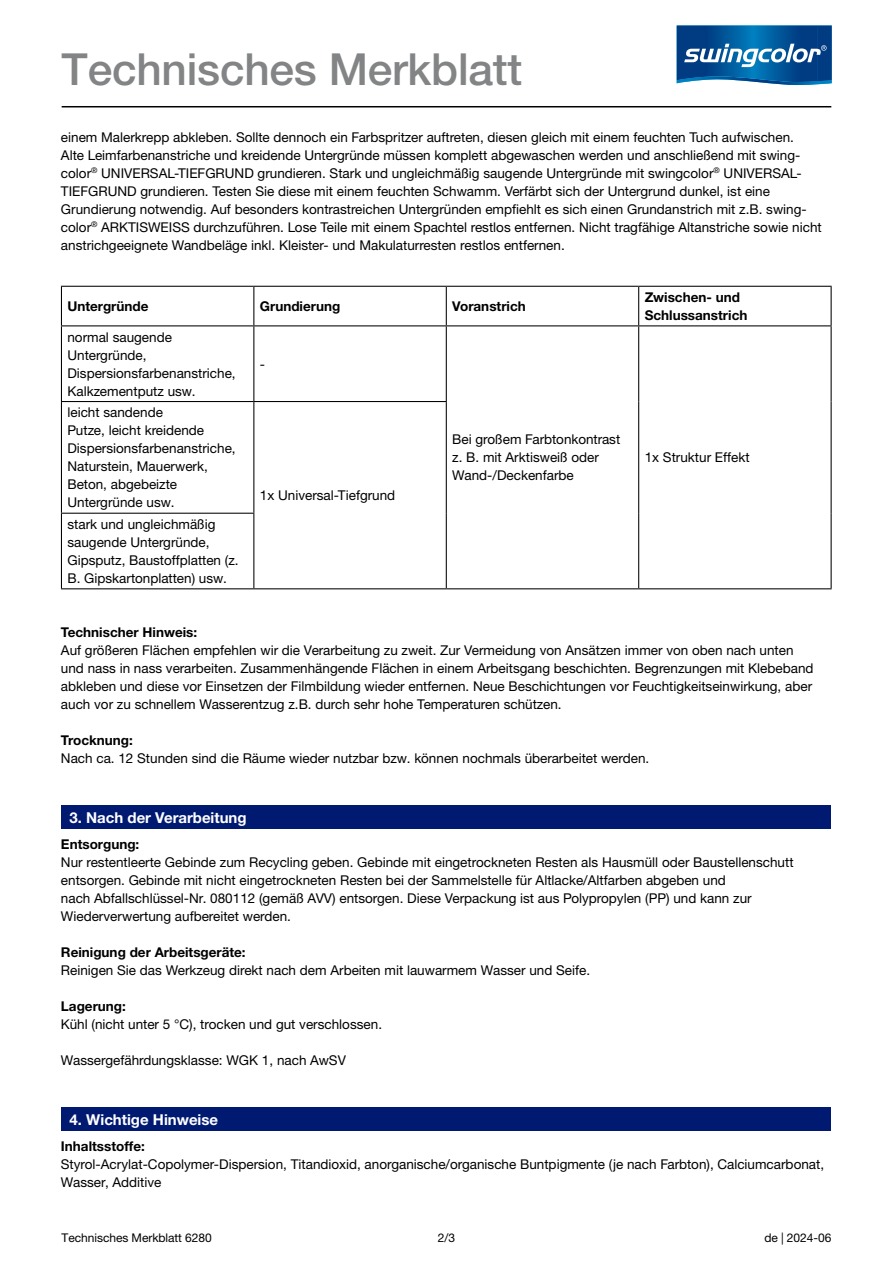
<style>
.page{position:relative;width:893px;height:1263px;background:#fff}
.page>*{position:absolute;margin:0;border:0;box-sizing:border-box;transform-origin:0 0}
.t1{font:500 44.25px "Helvetica Neue LTW1 G";letter-spacing:-.005em;color:#828485}
.rubric_headline{font:700 15px "Helvetica Neue LTW1 G";color:#fff}
.copy_text{font:13.5px/18px "Helvetica Neue LTW1 G";color:#000}
.TB{font:13.5px/18px "Helvetica Neue LTW1 G";color:#000}
.copy_text_prefix{font:700 13.5px "Helvetica Neue LTW1 G";color:#000}
.TH{font:700 13.5px/18px "Helvetica Neue LTW1 G";color:#000}
.footer_text{font:12px "Helvetica Neue LTW1 G";letter-spacing:-.005em;color:#000}
.footer_edition{font:12px "Helvetica Neue LTW1 G";letter-spacing:-.005em;color:#000}
.footer_page{font:12px "Helvetica Neue LTW1 G";color:#000}
</style>
<div class="page">
<hr style="left:62px;top:106px;width:769px;height:1px;background:#000">
<svg style="left:677px;top:26px;width:155px;height:59px;background:#2a6da6"></svg>
<hr style="left:61px;top:326px;width:1px;height:75px;background:#000">
<hr style="left:253px;top:326px;width:1px;height:75px;background:#000">
<hr style="left:446px;top:326px;width:1px;height:75px;background:#000">
<hr style="left:638px;top:326px;width:1px;height:75px;background:#000">
<hr style="left:831px;top:326px;width:1px;height:75px;background:#000">
<hr style="left:61px;top:401px;width:193px;height:1px;background:#000">
<hr style="left:61px;top:402px;width:1px;height:111px;background:#000">
<hr style="left:254px;top:401px;width:193px;height:1px;background:#000">
<hr style="left:253px;top:402px;width:1px;height:111px;background:#000">
<hr style="left:446px;top:402px;width:1px;height:111px;background:#000">
<hr style="left:638px;top:401px;width:1px;height:112px;background:#000">
<hr style="left:831px;top:401px;width:1px;height:112px;background:#000">
<hr style="left:61px;top:513px;width:193px;height:1px;background:#000">
<hr style="left:61px;top:514px;width:1px;height:74px;background:#000">
<hr style="left:253px;top:514px;width:1px;height:74px;background:#000">
<hr style="left:446px;top:513px;width:1px;height:75px;background:#000">
<hr style="left:638px;top:513px;width:1px;height:75px;background:#000">
<hr style="left:831px;top:513px;width:1px;height:75px;background:#000">
<hr style="left:61px;top:588px;width:193px;height:1px;background:#000">
<hr style="left:254px;top:588px;width:192px;height:1px;background:#000">
<hr style="left:446px;top:588px;width:193px;height:1px;background:#000">
<hr style="left:639px;top:588px;width:193px;height:1px;background:#000">
<hr style="left:61px;top:286px;width:193px;height:1px;background:#000">
<hr style="left:61px;top:287px;width:1px;height:38px;background:#000">
<hr style="left:61px;top:325px;width:193px;height:1px;background:#000">
<hr style="left:254px;top:286px;width:192px;height:1px;background:#000">
<hr style="left:253px;top:287px;width:1px;height:38px;background:#000">
<hr style="left:254px;top:325px;width:192px;height:1px;background:#000">
<hr style="left:446px;top:286px;width:193px;height:1px;background:#000">
<hr style="left:446px;top:287px;width:1px;height:38px;background:#000">
<hr style="left:446px;top:325px;width:193px;height:1px;background:#000">
<hr style="left:639px;top:286px;width:193px;height:1px;background:#000">
<hr style="left:638px;top:287px;width:1px;height:38px;background:#000">
<hr style="left:831px;top:287px;width:1px;height:38px;background:#000">
<hr style="left:639px;top:325px;width:193px;height:1px;background:#000">
<div style="left:61px;top:805px;width:770px;height:24px;background:#001a71"></div>
<div style="left:61px;top:1107px;width:770px;height:24px;background:#001a71"></div>
<p class="t1" style="left:62px;top:43px;width:462px">Technisches Merkblatt</p>
<p class="copy_text" style="left:61px;top:128px;width:762px">einem Malerkrepp abkleben. Sollte dennoch ein Farbspritzer auftreten, diesen gleich mit einem feuchten Tuch aufwischen.<br>Alte Leimfarbenanstriche und kreidende Untergründe müssen komplett abgewaschen werden und anschließend mit swing&shy;color<sup>®</sup> UNIVERSAL-TIEFGRUND grundieren. Stark und ungleichmäßig saugende Untergründe mit swingcolor<sup>®</sup> UNIVERSAL-TIEFGRUND grundieren. Testen Sie diese mit einem feuchten Schwamm. Verfärbt sich der Untergrund dunkel, ist eine Grundierung notwendig. Auf besonders kontrastreichen Untergründen empfiehlt es sich einen Grundanstrich mit z.B. swing&shy;color<sup>®</sup> ARKTISWEISS durchzuführen. Lose Teile mit einem Spachtel restlos entfernen. Nicht tragfähige Altanstriche sowie nicht anstrichgeeignete Wandbeläge inkl. Kleister- und Makulaturresten restlos entfernen.</p>
<p class="TH" style="left:67px;top:297px;width:83px">Untergründe</p>
<p class="TH" style="left:260px;top:297px;width:82px">Grundierung</p>
<p class="TH" style="left:452px;top:297px;width:75px">Voranstrich</p>
<p class="TH" style="left:645px;top:288px;width:104px">Zwischen- und<br>Schlussanstrich</p>
<p class="TB" style="left:67px;top:328px;width:170px">normal saugende<br>Untergründe,<br>Dispersionsfarbenanstriche,<br>Kalkzementputz usw.</p>
<p class="TB" style="left:260px;top:355px;width:7px">-</p>
<p class="TB" style="left:67px;top:403px;width:170px">leicht sandende<br>Putze, leicht kreidende<br>Dispersionsfarbenanstriche,<br>Naturstein, Mauerwerk,<br>Beton, abgebeizte<br>Untergründe usw.</p>
<p class="TB" style="left:67px;top:515px;width:173px">stark und ungleichmäßig saugende Untergründe,<br>Gipsputz, Baustoffplatten (z.<br>B. Gipskartonplatten) usw.</p>
<p class="TB" style="left:260px;top:486px;width:137px">1x Universal-Tiefgrund</p>
<p class="TB" style="left:452px;top:430px;width:169px">Bei großem Farbtonkontrast z. B. mit Arktisweiß oder<br>Wand-/Deckenfarbe</p>
<p class="TB" style="left:645px;top:448px;width:106px">1x Struktur Effekt</p>
<p class="copy_text_prefix" style="left:61px;top:624px;width:138px">Technischer Hinweis:</p>
<p class="copy_text" style="left:61px;top:641px;width:754px">Auf größeren Flächen empfehlen wir die Verarbeitung zu zweit. Zur Vermeidung von Ansätzen immer von oben nach unten und nass in nass verarbeiten. Zusammenhängende Flächen in einem Arbeitsgang beschichten. Begrenzungen mit Klebeband abkleben und diese vor Einsetzen der Filmbildung wieder entfernen. Neue Beschichtungen vor Feuchtigkeitseinwirkung, aber auch vor zu schnellem Wasserentzug z.B. durch sehr hohe Temperaturen schützen.</p>
<p class="copy_text_prefix" style="left:61px;top:732px;width:73px">Trocknung:</p>
<p class="copy_text" style="left:61px;top:749px;width:590px">Nach ca. 12 Stunden sind die Räume wieder nutzbar bzw. können nochmals überarbeitet werden.</p>
<p class="rubric_headline" style="left:69px;top:808px;width:179px">3. Nach der Verarbeitung</p>
<p class="copy_text_prefix" style="left:61px;top:836px;width:80px">Entsorgung:</p>
<p class="copy_text" style="left:61px;top:853px;width:734px">Nur restentleerte Gebinde zum Recycling geben. Gebinde mit eingetrockneten Resten als Hausmüll oder Baustellenschutt entsorgen. Gebinde mit nicht eingetrockneten Resten bei der Sammelstelle für Altlacke/Altfarben abgeben und<br>nach Abfallschlüssel-Nr. 080112 (gemäß AVV) entsorgen. Diese Verpackung ist aus Polypropylen (PP) und kann zur Wiederverwertung aufbereitet werden.</p>
<p class="copy_text_prefix" style="left:61px;top:944px;width:186px">Reinigung der Arbeitsgeräte:</p>
<p class="copy_text" style="left:61px;top:961px;width:531px">Reinigen Sie das Werkzeug direkt nach dem Arbeiten mit lauwarmem Wasser und Seife.</p>
<p class="copy_text_prefix" style="left:61px;top:998px;width:67px">Lagerung:</p>
<p class="copy_text" style="left:61px;top:1015px;width:323px">Kühl (nicht unter 5 °C), trocken und gut verschlossen.</p>
<p class="copy_text" style="left:61px;top:1051px;width:286px">Wassergefährdungsklasse: WGK 1, nach AwSV</p>
<p class="rubric_headline" style="left:69px;top:1110px;width:150px">4. Wichtige Hinweise</p>
<p class="copy_text_prefix" style="left:61px;top:1138px;width:85px">Inhaltsstoffe:</p>
<p class="copy_text" style="left:61px;top:1155px;width:765px">Styrol-Acrylat-Copolymer-Dispersion, Titandioxid, anorganische/organische Buntpigmente (je nach Farbton), Calciumcarbonat,<br>Wasser, Additive</p>
<p class="footer_text" style="left:62px;top:1230px;width:152px">Technisches Merkblatt 6280</p>
<p class="footer_page" style="left:438px;top:1230px;width:19px">2/3</p>
<p class="footer_edition" style="left:764px;top:1230px;width:68px">de | 2024-06</p>
</div>
